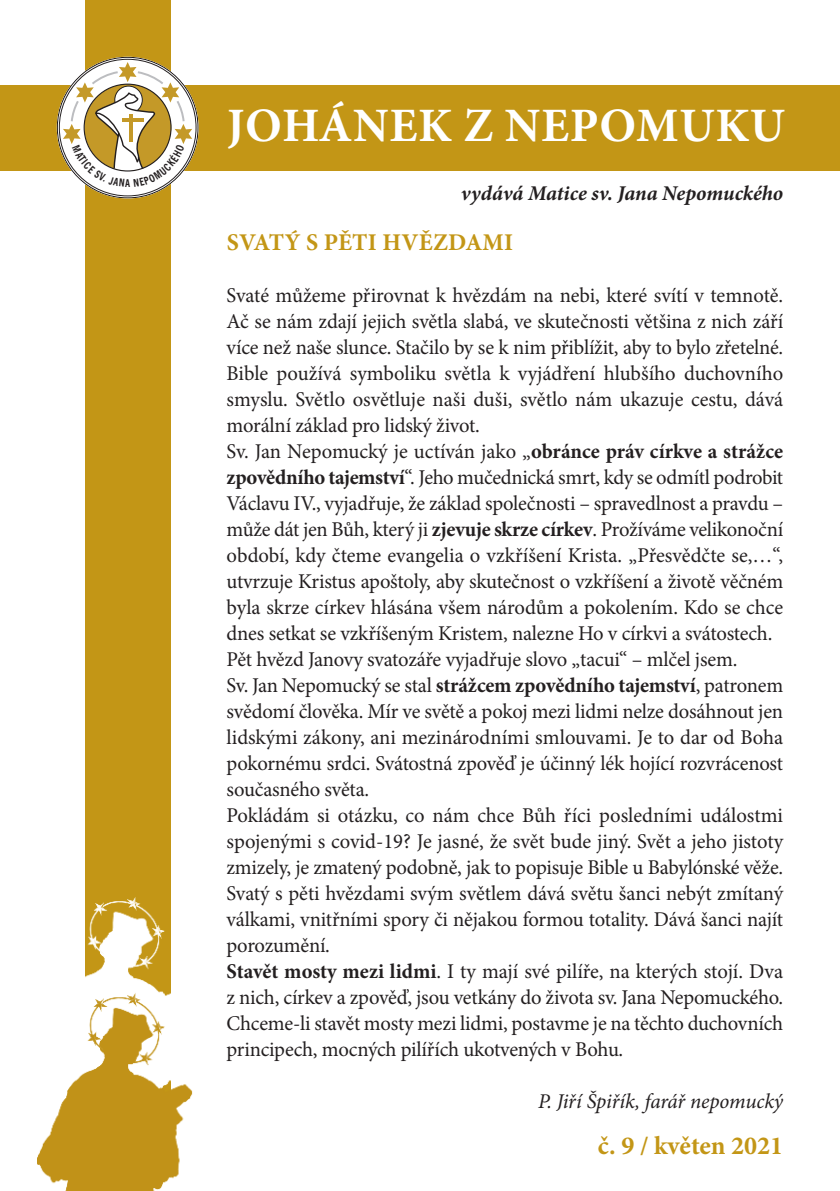
<style>
.page{position:relative;width:840px;height:1191px;background:#fff}
.page>*{position:absolute;margin:0;border:0;box-sizing:border-box;transform-origin:0 0}
.t1{font:700 48px "Minion Pro";letter-spacing:.015em;color:#fff}
.t2{font:700 26px "Minion Pro";color:#c39616}
.t3{font:700 24px "Minion Pro";letter-spacing:.01em;color:#c39616}
.t4{font:21px/26px "Minion Pro";letter-spacing:-.01em;color:#231f20}
.t5{font:italic 700 21px "Minion Pro";letter-spacing:-.005em;color:#231f20}
.t6{font:italic 21px "Minion Pro";letter-spacing:-.01em;color:#231f20}
.t7{font:700 11px "Heidelberg Gothic CE Prop";color:#231f20;scale:.75 1}
.s1{font-weight:700}
</style>
<div class="page">
<div style="left:0;top:85px;width:839px;height:85px;background:#c39616"></div>
<div style="left:85px;top:0;width:85px;height:1164px;background:#c39616"></div>
<img style="left:87px;top:878px;width:84px;height:97px">
<img style="left:38px;top:975px;width:155px;height:216px">
<svg style="left:59px;top:59px;width:137px;height:137px"></svg>
<p class="t7" style="left:125px;top:179px;width:8px">A</p>
<h1 class="t1" style="left:227px;top:108px;width:559px">Johánek z nepomuku</h1>
<p class="t5" style="left:460px;top:186px;width:324px">vydává Matice sv. Jana Nepomuckého</p>
<p class="t3" style="left:226px;top:233px;width:288px">Svatý S pěti hvězdami</p>
<p class="t4" style="left:226px;top:284px;width:558px">Svaté můžeme přirovnat k hvězdám na nebi, které svítí v temnotě.<br>Ač se nám zdají jejich světla slabá, ve skutečnosti většina z nich září více než naše slunce. Stačilo by se k nim přiblížit, aby to bylo zřetelné.<br>Bible používá symboliku světla k vyjádření hlubšího duchovního smyslu. Světlo osvětluje naši duši, světlo nám ukazuje cestu, dává morální základ pro lidský život.<br>Sv. Jan Nepomucký je uctíván jako „<span class="s1">obránce práv církve a strážce zpovědního tajemství</span>“. Jeho mučednická smrt, kdy se odmítl podrobit Václavu IV., vyjadřuje, že základ společnosti – spravedlnost a pravdu – může dát jen Bůh, který ji <span class="s1">zjevuje skrze církev</span>. Prožíváme velikonoční období, kdy čteme evangelia o vzkříšení Krista. „Přesvědčte se,…“, utvrzuje Kristus apoštoly, aby skutečnost o vzkříšení a životě věčném byla skrze církev hlásána všem národům a pokolením. Kdo se chce dnes setkat se vzkříšeným Kristem, nalezne Ho v církvi a svátostech.<br>Pět hvězd Janovy svatozáře vyjadřuje slovo „tacui“ – mlčel jsem.<br>Sv. Jan Nepomucký se stal <span class="s1">strážcem zpovědního tajemství</span>, patronem svědomí člověka. Mír ve světě a pokoj mezi lidmi nelze dosáhnout jen lidskými zákony, ani mezinárodními smlouvami. Je to dar od Boha pokornému srdci. Svátostná zpověď je účinný lék hojící rozvrácenost současného světa.<br>Pokládám si otázku, co nám chce Bůh říci posledními událostmi spojenými s covid-19? Je jasné, že svět bude jiný. Svět a jeho jistoty zmizely, je zmatený podobně, jak to popisuje Bible u Babylónské věže.<br>Svatý s pěti hvězdami svým světlem dává světu šanci nebýt zmítaný válkami, vnitřními spory či nějakou formou totality. Dává šanci najít porozumění.<br><span class="s1">Stavět mosty mezi lidmi</span>. I ty mají své pilíře, na kterých stojí. Dva z nich, církev a zpověď, jsou vetkány do života sv. Jana Nepomuckého.<br>Chceme-li stavět mosty mezi lidmi, postavme je na těchto duchovních principech, mocných pilířích ukotvených v Bohu.</p>
<p class="t6" style="left:538px;top:1093px;width:246px">P. Jiří Špiřík, farář nepomucký</p>
<p class="t2" style="left:597px;top:1136px;width:187px">č. 9 / květen 2021</p>
</div>
